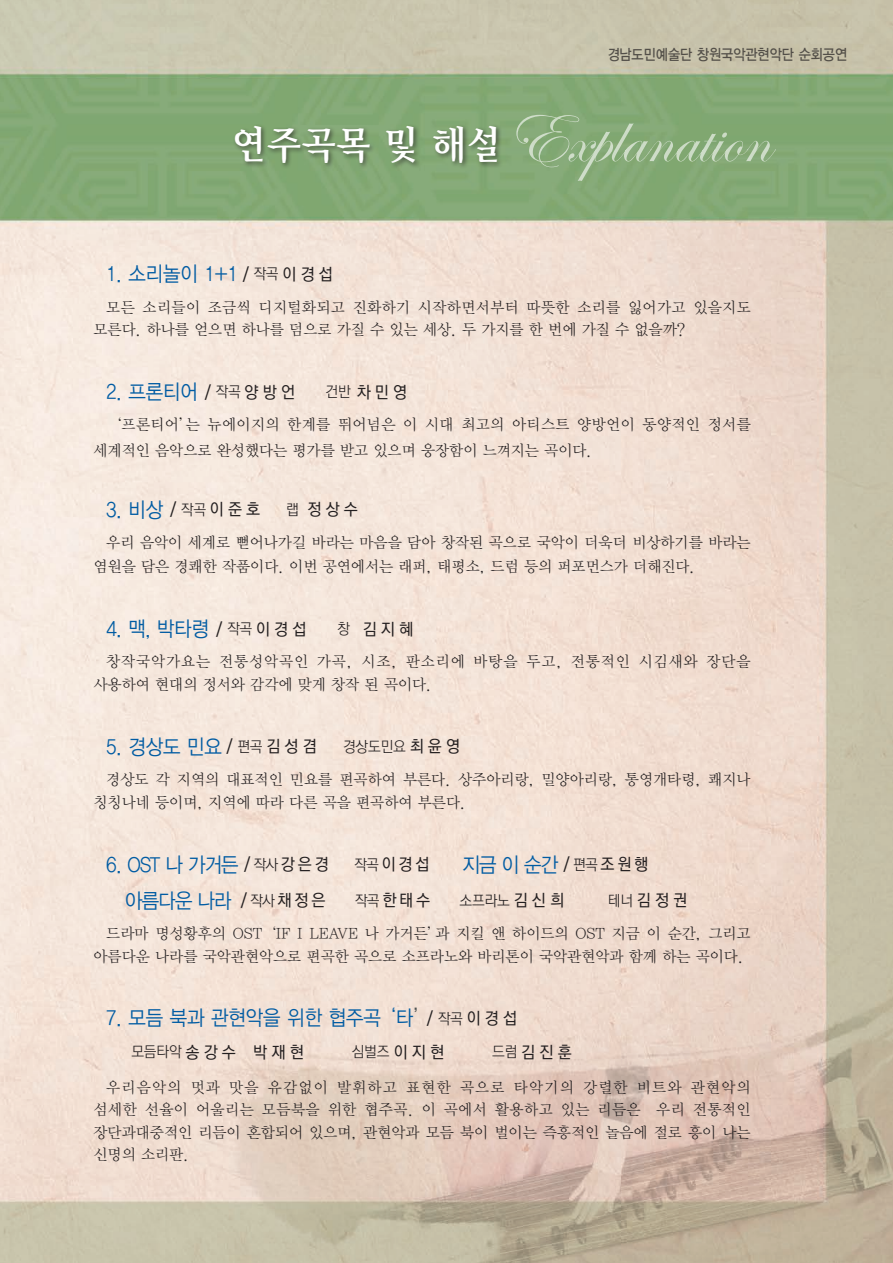
<style>
.page{position:relative;width:893px;height:1263px;background:#fff}
.page>*{position:absolute;margin:0;border:0;box-sizing:border-box;transform-origin:0 0}
.t1{font:40.5px "YDI Chung M";color:#fff;scale:.95 1}
.t2{font:21px "YDIYGO320";color:#015ca3;scale:.9 1}
.t3{font:16.5px "YGO530";color:#231f20;scale:.95 1}
.t4{font:15.3px/22.5px "YDIY Mj O320";color:#231f20}
.t5{font:15.3px/22.5px "YDIY Mj O320";letter-spacing:.025em;color:#231f20}
.t6{font:15.3px/22.5px "YDIY Mj O320";letter-spacing:.06em;color:#231f20}
.t7{font:15px "YDIYGO330";color:#201d1e;scale:.88 1}
.t8{font:15px "YGO520";letter-spacing:-.02em;color:#231f20;scale:.95 1}
.s1{font-family:"YGO530";font-size:16.5px;color:#231f20}
.s2{font-family:"YGO520";font-size:15px;color:#231f20}
.s3{font-family:"YGO520";font-size:15px}
.s4{font-family:"YDIYGO320";font-size:21px;color:#015ca3}
.s5{font-family:"YGO530";font-size:16.5px}
.s6{color:#4e5453}
</style>
<div class="page">
<img style="left:0;top:0;width:893px;height:1263px">
<svg style="left:516px;top:115px;width:260px;height:66px;background:#8bae7d"></svg>
<div style="left:233px;top:123px;width:270px;height:46px;background:#231f20;opacity:.6"></div>
<h1 class="t1" style="left:230px;top:125px;width:285px">연주곡목 및 해설</h1>
<p class="t7" style="left:607px;top:46px;width:274px">경남도민예술단 창원국악관현악단 순회공연</p>
<h2 class="t2" style="left:106px;top:262px;width:253px">1. 소리놀이 1+1 <span class="s1">/</span> <span class="s2">작곡</span> <span class="s1">이 경 섭</span></h2>
<p class="t5" style="left:94px;top:296px;width:659px;text-indent:13px">모든 소리들이 조금씩 디지털화되고 진화하기 시작하면서부터 따뜻한 소리를 잃어가고 있을지도 모른다. 하나를 얻으면 하나를 덤으로 가질 수 있는 세상. 두 가지를 한 번에 가질 수 없을까?</p>
<h2 class="t2" style="left:106px;top:380px;width:211px">2. 프론티어 <span class="s1">/</span> <span class="s2">작곡</span> <span class="s1">양 방 언</span></h2>
<p class="t3" style="left:326px;top:383px;width:87px"><span class="s3">건반</span> 차 민 영</p>
<p class="t5" style="left:94px;top:412px;width:659px;line-height:25.3px;text-indent:13px">‘프론티어’는 뉴에이지의 한계를 뛰어넘은 이 시대 최고의 아티스트 양방언이 동양적인 정서를 세계적인 음악으로 완성했다는 평가를 받고 있으며 웅장함이 느껴지는 곡이다.</p>
<p class="t3" style="left:106px;top:501px;width:266px"><span class="s4">3. 비상</span> / <span class="s3">작곡</span> 이 준 호 <span class="s3">랩</span> 정 상 수</p>
<p class="t4" style="left:94px;top:531px;width:659px;line-height:24px;text-indent:13px">우리 음악이 세계로 뻗어나가길 바라는 마음을 담아 창작된 곡으로 국악이 더욱더 비상하기를 바라는 염원을 담은 경쾌한 작품이다. 이번 공연에서는 래퍼, 태평소, 드럼 등의 퍼포먼스가 더해진다.</p>
<h2 class="t2" style="left:106px;top:617px;width:224px">4. 맥, 박타령 <span class="s1">/</span> <span class="s2">작곡</span> <span class="s1">이 경 섭</span></h2>
<p class="t3" style="left:337px;top:620px;width:82px"><span class="s3">창</span> 김 지 혜</p>
<p class="t6" style="left:94px;top:651px;width:659px;text-indent:13px">창작국악가요는 전통성악곡인 가곡, 시조, 판소리에 바탕을 두고, 전통적인 시김새와 장단을 사용하여 현대의 정서와 감각에 맞게 창작 된 곡이다.</p>
<h2 class="t2" style="left:106px;top:735px;width:395px">5. 경상도 민요 <span class="s1">/</span> <span class="s2">편곡</span> <span class="s1">김 성 겸</span> <span class="s2">경상도민요</span> <span class="s1">최 윤 영</span></h2>
<p class="t4" style="left:94px;top:768px;width:659px;text-indent:13px">경상도 각 지역의 대표적인 민요를 편곡하여 부른다. 상주아리랑, 밀양아리랑, 통영개타령, 쾌지나 칭칭나네 등이며, 지역에 따라 다른 곡을 편곡하여 부른다.</p>
<h2 class="t2" style="left:106px;top:853px;width:249px">6. OST 나 가거든 <span class="s1">/</span> <span class="s2">작사</span> <span class="s1">강 은 경</span></h2>
<p class="t3" style="left:354px;top:856px;width:81px"><span class="s3">작곡</span> 이 경 섭</p>
<h2 class="t2" style="left:463px;top:853px;width:208px">지금 이 순간 <span class="s1">/</span> <span class="s2">편곡</span> <span class="s1">조 원 행</span></h2>
<h2 class="t2" style="left:125px;top:889px;width:224px">아름다운 나라 <span class="s1">/</span> <span class="s2">작사</span> <span class="s1">채 정 은</span></h2>
<p class="t3" style="left:355px;top:892px;width:81px"><span class="s3">작곡</span> 한 태 수</p>
<p class="t8" style="left:460px;top:893px;width:112px">소프라노 <span class="s5">김 신 희</span></p>
<p class="t3" style="left:608px;top:892px;width:85px"><span class="s3">테너</span> 김 정 권</p>
<p class="t4" style="left:94px;top:922px;width:659px;text-indent:13px">드라마 명성황후의 OST‘IF I LEAVE 나 가거든’과 지킬 앤 하이드의 OST 지금 이 순간, 그리고 아름다운 나라를 국악관현악으로 편곡한 곡으로 소프라노와 바리톤이 국악관현악과 함께 하는 곡이다.</p>
<h2 class="t2" style="left:106px;top:1006px;width:458px">7. 모듬 북과 관현악을 위한 협주곡‘타<span class="s6">’</span><span class="s1">/</span> <span class="s2">작곡</span> <span class="s1">이 경 섭</span></h2>
<p class="t3" style="left:131px;top:1043px;width:183px"><span class="s3">모듬타악</span> 송 강 수 박 재 현</p>
<p class="t8" style="left:352px;top:1044px;width:99px">심벌즈 <span class="s5">이 지 현</span></p>
<p class="t3" style="left:492px;top:1043px;width:85px"><span class="s3">드럼</span> 김 진 훈</p>
<p class="t4" style="left:94px;top:1076px;width:659px;text-align:justify;text-indent:13px">우리음악의 멋과 맛을 유감없이 발휘하고 표현한 곡으로 타악기의 강렬한 비트와 관현악의 섬세한 선율이 어울리는 모듬북을 위한 협주곡. 이 곡에서 활용하고 있는 리듬은 우리 전통적인 장단과대중적인 리듬이 혼합되어 있으며, 관현악과 모듬 북이 벌이는 즉흥적인 놀음에 절로 흥이 나는 신명의 소리판.</p>
</div>
